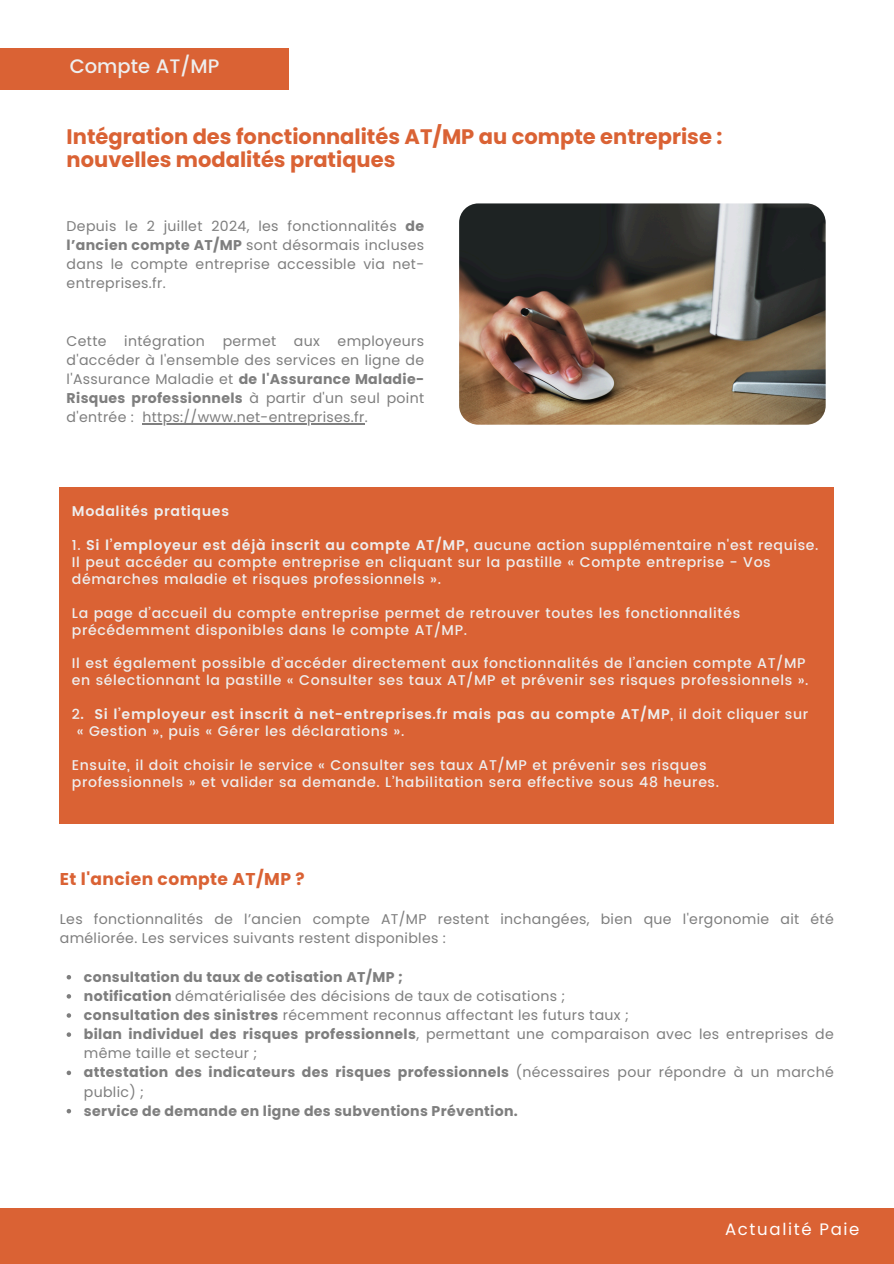
<style>
.page{position:relative;width:894px;height:1264px;background:#fff}
.page>*{position:absolute;margin:0;border:0;box-sizing:border-box;transform-origin:0 0}
.t1{font:700 21px/23.7px "Poppins";color:#da6234}
.t2{font:500 19.5px "Poppins";color:#eee}
.t3{font:700 17.1px "Poppins";letter-spacing:.025em;color:#da6234}
.t4{font:16.5px "Poppins";letter-spacing:.1em;color:#fff}
.t5{font:14.1px/19.2px "Poppins";letter-spacing:.025em;color:#7e7e7e;text-align:justify}
.t6{font:500 14.1px/16.8px "Poppins";letter-spacing:.045em;color:#eee}
.t7{font:700 14.1px/19.2px "Poppins";letter-spacing:.025em;color:#7e7e7e}
.t8{font:600 14.1px/16.8px "Poppins";letter-spacing:.045em;color:#eee}
.s1{font-weight:700}
.s2{font-weight:600}
.s3{font-weight:500}
.s4{font-weight:400}
</style>
<div class="page">
<div style="left:0;top:1208px;width:893px;height:55px;background:#da6234"></div>
<div style="left:1px;top:48px;width:288px;height:41px;background:#da6234"></div>
<hr style="left:142px;top:423px;width:223px;height:1px;background:#7e7e7e">
<div style="left:59px;top:487px;width:774px;height:336px;background:#da6234"></div>
<img style="left:459px;top:203px;width:366px;height:221px;border-radius:19px">
<svg style="left:67px;top:975px;width:4px;height:4px"></svg>
<svg style="left:67px;top:994px;width:4px;height:4px"></svg>
<svg style="left:67px;top:1013px;width:4px;height:4px"></svg>
<svg style="left:67px;top:1032px;width:4px;height:4px"></svg>
<svg style="left:67px;top:1070px;width:4px;height:5px"></svg>
<svg style="left:67px;top:1109px;width:4px;height:4px"></svg>
<p class="t2" style="left:70px;top:55px;width:151px">Compte AT/MP</p>
<h1 class="t1" style="left:67px;top:124px;width:657px">Intégration des fonctionnalités AT/MP au compte entreprise : nouvelles modalités pratiques</h1>
<h1 class="t5" style="left:67px;top:216px;width:359px">Depuis le 2 juillet 2024, les fonctionnalités <span class="s1">de l’ancien compte AT/MP</span> sont désormais incluses dans le compte entreprise accessible via net&shy;entreprises.fr.</h1>
<p class="t5" style="left:67px;top:331px;width:41px">Cette</p>
<p class="t5" style="left:124px;top:331px;width:82px">intégration</p>
<p class="t5" style="left:222px;top:331px;width:55px">permet</p>
<p class="t5" style="left:294px;top:331px;width:27px">aux</p>
<p class="t5" style="left:67px;top:331px;width:359px;text-indent:271px">employeurs d'accéder à l'ensemble des services en ligne de l'Assurance Maladie et <span class="s1">de l'Assurance Maladie-Risques professionnels</span> à partir d'un seul point d'entrée :</p>
<p class="t5" style="left:142px;top:408px;width:227px">https://www.net-entreprises.fr.</p>
<p class="t8" style="left:72px;top:503px;width:159px">Modalités pratiques</p>
<h4 class="t6" style="left:72px;top:537px;width:748px">1. <span class="s2">Si l’employeur est déjà inscrit au compte AT/MP,</span> aucune action supplémentaire n'est requise.<br>Il peut accéder au compte entreprise en cliquant sur la pastille « Compte entreprise - Vos démarches maladie et risques professionnels ».</h4>
<h4 class="t6" style="left:72px;top:604px;width:669px">La page d’accueil du compte entreprise permet de retrouver toutes les fonctionnalités précédemment disponibles dans le compte AT/MP.</h4>
<h4 class="t6" style="left:72px;top:655px;width:738px">Il est également possible d’accéder directement aux fonctionnalités de l’ancien compte AT/MP en sélectionnant la pastille « Consulter ses taux AT/MP et prévenir ses risques professionnels ».</h4>
<h4 class="t8" style="left:77px;top:705px;width:732px;text-indent:-5px"><span class="s3">2</span>. Si l’employeur est inscrit à net-entreprises.fr mais pas au compte AT/MP<span class="s3">, il doit cliquer sur « Gestion », puis « Gérer les déclarations ».</span></h4>
<h4 class="t6" style="left:72px;top:756px;width:648px">Ensuite, il doit choisir le service « Consulter ses taux AT/MP et prévenir ses risques professionnels » et valider sa demande. L’habilitation sera effective sous 48 heures.</h4>
<p class="t3" style="left:60px;top:867px;width:246px">Et l'ancien compte AT/MP ?</p>
<p class="t5" style="left:60px;top:909px;width:775px">Les fonctionnalités de l’ancien compte AT/MP restent inchangées, bien que l'ergonomie ait été améliorée. Les services suivants restent disponibles :</p>
<p class="t7" style="left:84px;top:967px;width:320px">consultation du taux de cotisation AT/MP ;</p>
<p class="t5" style="left:84px;top:986px;width:482px"><span class="s1">notification</span> dématérialisée des décisions de taux de cotisations ;</p>
<p class="t5" style="left:84px;top:1005px;width:546px"><span class="s1">consultation des sinistres</span> récemment reconnus affectant les futurs taux ;</p>
<p class="t5" style="left:84px;top:1024px;width:751px"><span class="s1">bilan individuel des risques professionnels</span>, permettant une comparaison avec les entreprises de même taille et secteur ;</p>
<p class="t7" style="left:84px;top:1062px;width:751px">attestation des indicateurs des risques professionnels <span class="s4">(nécessaires pour répondre à un marché public) ;</span></p>
<h3 class="t7" style="left:84px;top:1101px;width:435px">service de demande en ligne des subventions Prévention.</h3>
<h2 class="t4" style="left:725px;top:1217px;width:136px">Actualité Paie</h2>
</div>
